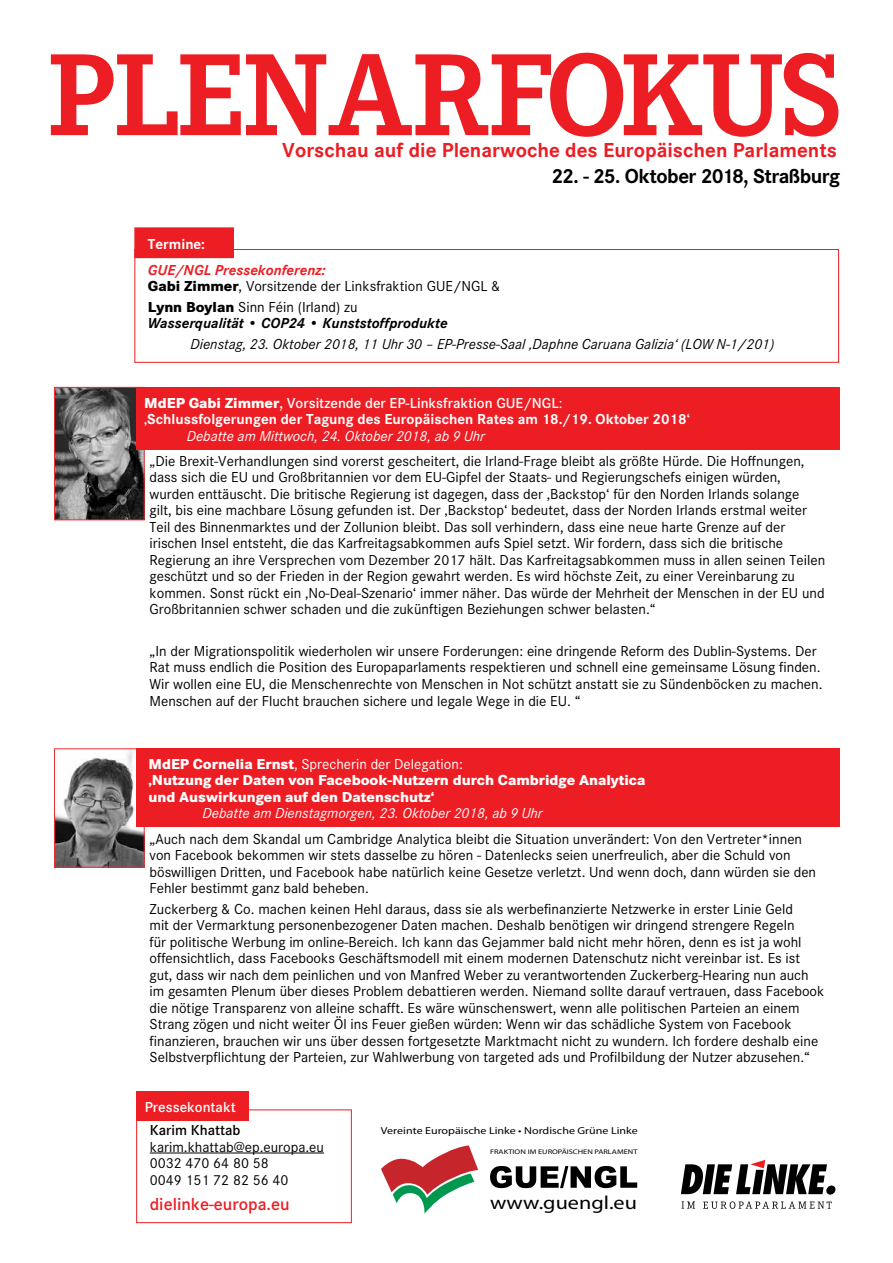
<style>
.page{position:relative;width:893px;height:1263px;background:#fff}
.page>*{position:absolute;margin:0;border:0;box-sizing:border-box;transform-origin:0 0}
.t1{font:700 121.05px "Corporate E";letter-spacing:-.01em;color:#ed1d24}
.t2{font:700 21px "Corporate S";color:#ed1d24}
.t3{font:700 21px "Corporate S";letter-spacing:-.025em;color:#000}
.t4{font:18.9px "Myriad Pro";color:#000;scale:1.17 1}
.t5{font:600 18px "Corporate S";color:#ed1d24}
.t6{font:15px/16.5px "Corporate S";color:#000}
.t7{font:800 15px/16.5px "Corporate S";color:#fff}
.t8{font:700 15px/16.5px "Corporate S";color:#fff}
.t9{font:italic 15px "Corporate S";color:#fff}
.t10{font:italic 15px "Corporate S";color:#000}
.t11{font:italic 700 15px/16.5px "Corporate S";color:#000}
.t12{font:600 15px "Corporate S";color:#fff}
.t13{font:600 15px "Corporate S";color:#000}
.t14{font:10.05px "Myriad Pro";color:#000;scale:1.19 1}
.t15{font:6.75px "Myriad Pro";color:#000;scale:1.24 1}
.s1{font-weight:700;font-style:italic;color:#ed1d24}
.s2{font-weight:800}
.s3{font-weight:800;font-style:normal}
.s4{font-weight:400;font-style:normal}
.s5{font-weight:600}
.s6{font-weight:400}
</style>
<div class="page">
<svg style="left:381px;top:1145px;width:97px;height:69px"></svg>
<svg style="left:490px;top:1166px;width:147px;height:22px"></svg>
<svg style="left:681px;top:1201px;width:14px;height:7px"></svg>
<svg style="left:703px;top:1201px;width:129px;height:8px"></svg>
<svg style="left:681px;top:1160px;width:155px;height:34px"></svg>
<hr style="left:150px;top:1152px;width:174px;height:1px;background:#000">
<div style="left:136px;top:1109px;width:216px;height:114px;border:1px solid #ed1d24"></div>
<div style="left:136px;top:1092px;width:113px;height:29px;background:#ed1d24"></div>
<div style="left:135px;top:228px;width:98px;height:30px;background:#ed1d24"></div>
<div style="left:134px;top:227px;width:100px;height:31px;border:1px solid #ed1d24"></div>
<div style="left:134px;top:249px;width:705px;height:114px;border:1px solid #ed1d24"></div>
<img style="left:56px;top:389px;width:87px;height:129px">
<div style="left:54px;top:387px;width:91px;height:133px;border:1px solid #ee2d2f"></div>
<div style="left:136px;top:387px;width:703px;height:62px;background:#ed1d24"></div>
<img style="left:56px;top:750px;width:87px;height:115px">
<div style="left:54px;top:748px;width:91px;height:119px;border:1px solid #ee2d2f"></div>
<div style="left:136px;top:748px;width:703px;height:79px;background:#ed1d24"></div>
<h1 class="t1" style="left:48px;top:27px;width:795px">PLENARFOKUS</h1>
<h2 class="t2" style="left:282px;top:138px;width:556px">Vorschau auf die Plenarwoche des Europäischen Parlaments</h2>
<h2 class="t3" style="left:551px;top:164px;width:290px">22. - 25. Oktober 2018, Straßburg</h2>
<p class="t8" style="left:148px;top:236px;width:59px">Termine:</p>
<p class="t6" style="left:148px;top:261px;width:354px"><span class="s1">GUE/NGL Pressekonferenz:<br></span><span class="s2">Gabi Zimmer</span>, Vorsitzende der Linksfraktion GUE/NGL &amp;</p>
<p class="t11" style="left:148px;top:299px;width:301px"><span class="s3">Lynn Boylan</span> <span class="s4">Sinn Féin (Irland) zu<br></span>Wasserqualität • COP24 • Kunststoffprodukte</p>
<p class="t10" style="left:190px;top:336px;width:585px">Dienstag, 23. Oktober 2018, 11 Uhr 30 – EP-Presse-Saal ‚Daphne Caruana Galizia‘ (LOW N-1/201)</p>
<p class="t8" style="left:144px;top:395px;width:547px"><span class="s2">MdEP Gabi Zimmer</span><span class="s5">, Vorsitzende der EP-Linksfraktion GUE/NGL</span><span class="s6">: </span>‚Schlussfolgerungen der Tagung des Europäischen Rates am 18./19. Oktober 2018‘</p>
<p class="t9" style="left:187px;top:427px;width:300px">Debatte am Mittwoch, 24. Oktober 2018, ab 9 Uhr</p>
<p class="t6" style="left:150px;top:453px;width:677px">„Die Brexit-Verhandlungen sind vorerst gescheitert, die Irland-Frage bleibt als größte Hürde. Die Hoffnungen, dass sich die EU und Großbritannien vor dem EU-Gipfel der Staats- und Regierungschefs einigen würden, wurden enttäuscht. Die britische Regierung ist dagegen, dass der ‚Backstop‘ für den Norden Irlands solange gilt, bis eine machbare Lösung gefunden ist. Der ‚Backstop‘ bedeutet, dass der Norden Irlands erstmal weiter Teil des Binnenmarktes und der Zollunion bleibt. Das soll verhindern, dass eine neue harte Grenze auf der irischen Insel entsteht, die das Karfreitagsabkommen aufs Spiel setzt. Wir fordern, dass sich die britische Regierung an ihre Versprechen vom Dezember 2017 hält. Das Karfreitagsabkommen muss in allen seinen Teilen geschützt und so der Frieden in der Region gewahrt werden. Es wird höchste Zeit, zu einer Vereinbarung zu kommen. Sonst rückt ein ‚No-Deal-Szenario‘ immer näher. Das würde der Mehrheit der Menschen in der EU und Großbritannien schwer schaden und die zukünftigen Beziehungen schwer belasten.“</p>
<p class="t6" style="left:150px;top:643px;width:675px">„In der Migrationspolitik wiederholen wir unsere Forderungen: eine dringende Reform des Dublin-Systems. Der Rat muss endlich die Position des Europaparlaments respektieren und schnell eine gemeinsame Lösung finden.<br>Wir wollen eine EU, die Menschenrechte von Menschen in Not schützt anstatt sie zu Sündenböcken zu machen.<br>Menschen auf der Flucht brauchen sichere und legale Wege in die EU. “</p>
<p class="t7" style="left:148px;top:756px;width:499px">MdEP Cornelia Ernst<span class="s6">, Sprecherin der Delegation:<br></span>‚Nutzung der Daten von Facebook-Nutzern durch Cambridge Analytica und Auswirkungen auf den Datenschutz‘</p>
<p class="t9" style="left:202px;top:805px;width:342px">Debatte am Dienstagmorgen, 23. Oktober 2018, ab 9 Uhr</p>
<p class="t6" style="left:150px;top:830px;width:668px">„Auch nach dem Skandal um Cambridge Analytica bleibt die Situation unverändert: Von den Vertreter*innen von Facebook bekommen wir stets dasselbe zu hören - Datenlecks seien unerfreulich, aber die Schuld von böswilligen Dritten, und Facebook habe natürlich keine Gesetze verletzt. Und wenn doch, dann würden sie den Fehler bestimmt ganz bald beheben.</p>
<p class="t6" style="left:150px;top:901px;width:676px">Zuckerberg &amp; Co. machen keinen Hehl daraus, dass sie als werbefinanzierte Netzwerke in erster Linie Geld<br>mit der Vermarktung personenbezogener Daten machen. Deshalb benötigen wir dringend strengere Regeln<br>für politische Werbung im online-Bereich. Ich kann das Gejammer bald nicht mehr hören, denn es ist ja wohl offensichtlich, dass Facebooks Geschäftsmodell mit einem modernen Datenschutz nicht vereinbar ist. Es ist gut, dass wir nach dem peinlichen und von Manfred Weber zu verantwortenden Zuckerberg-Hearing nun auch im gesamten Plenum über dieses Problem debattieren werden. Niemand sollte darauf vertrauen, dass Facebook die nötige Transparenz von alleine schafft. Es wäre wünschenswert, wenn alle politischen Parteien an einem Strang zögen und nicht weiter Öl ins Feuer gießen würden: Wenn wir das schädliche System von Facebook finanzieren, brauchen wir uns über dessen fortgesetzte Marktmacht nicht zu wundern. Ich fordere deshalb eine Selbstverpflichtung der Parteien, zur Wahlwerbung von targeted ads und Profilbildung der Nutzer abzusehen.“</p>
<p class="t12" style="left:145px;top:1099px;width:93px">Pressekontakt</p>
<p class="t13" style="left:150px;top:1121px;width:92px">Karim Khattab</p>
<p class="t6" style="left:150px;top:1138px;width:176px">karim.khattab@ep.europa.eu<br>0032 470 64 80 58<br>0049 151 72 82 56 40</p>
<p class="t5" style="left:150px;top:1193px;width:141px">dielinke-europa.eu</p>
<p class="t14" style="left:381px;top:1125px;width:217px">Vereinte Europäische Linke • Nordische Grüne Linke</p>
<p class="t15" style="left:490px;top:1148px;width:120px">FRAKTION IM EUROPÄISCHEN PARLAMENT</p>
<p class="t4" style="left:490px;top:1191px;width:127px">www.guengl.eu</p>
</div>
